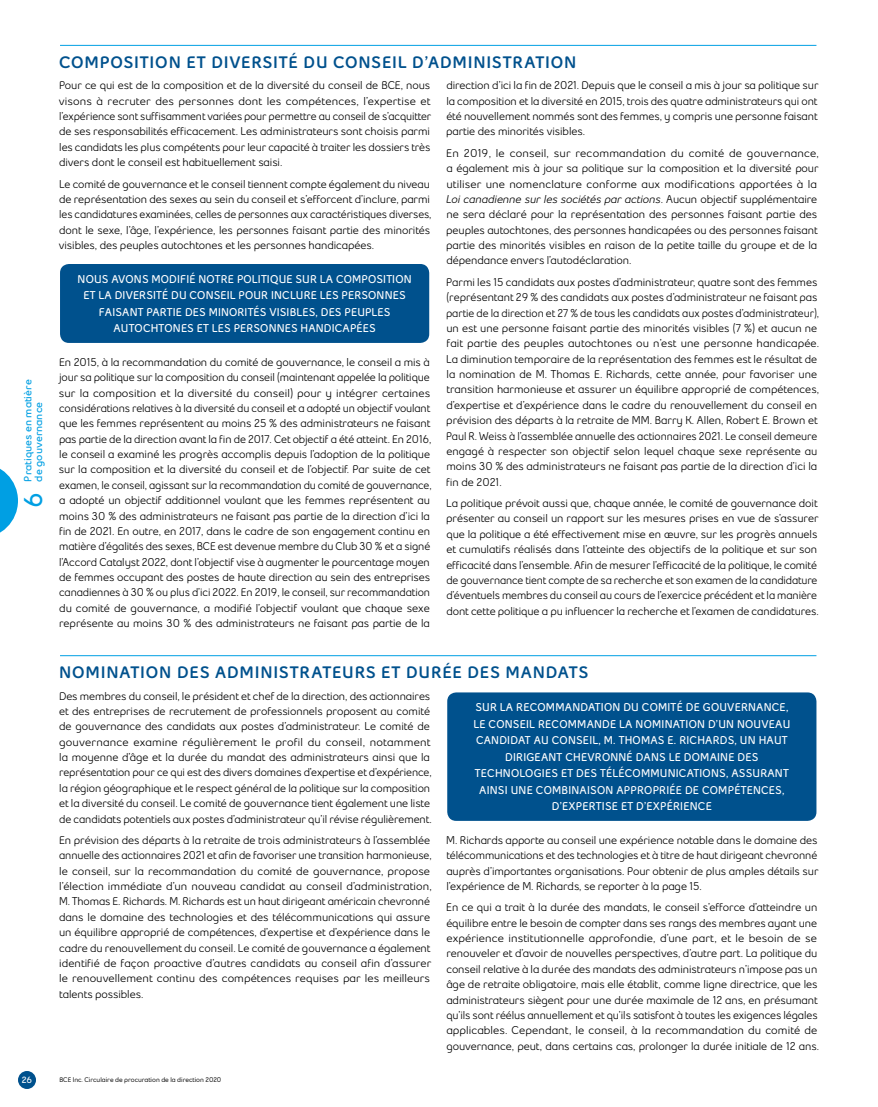
<style>
.page{position:relative;width:878px;height:1107px;background:#fff}
.page>*{position:absolute;margin:0;border:0;box-sizing:border-box;transform-origin:0 0}
.onglet_numero{font:700 25.5px "Bell Slim OT2019";color:#009fe3}
.t1{font:900 16.5px "Bell Slim OT2019";letter-spacing:.05em;color:#00518d}
.tx{font:11.25px/15.3px "Bell Slim OT2019";letter-spacing:-.005em;color:#000}
.encadré_tx_boite{font:700 11.25px/16.5px "Bell Slim OT2019";letter-spacing:.02em;color:#fff;text-align:center}
.onglet_tx{font:700 10.5px "Bell Slim OT2019";color:#009fe3}
.t2{font:700 9px "Bell Slim OT2019";color:#fff}
.t3{font:600 6.75px "Bell Slim OT2019";letter-spacing:-.005em;color:#000}
.s1{font-style:italic}
</style>
<div class="page">
<hr style="left:60px;top:45px;width:756px;height:1px;background:#009fe3">
<div style="left:60px;top:264px;width:369px;height:79px;background:#00518d;border-radius:9px"></div>
<hr style="left:60px;top:655px;width:756px;height:1px;background:#009fe3">
<div style="left:447px;top:692px;width:369px;height:129px;background:#00518d;border-radius:9px"></div>
<svg style="left:0;top:468px;width:18px;height:65px"></svg>
<div style="left:18px;top:1071px;width:18px;height:18px;background:#00518d;border-radius:50%"></div>
<p class="onglet_tx" style="left:21px;top:482px;width:104px;rotate:-90deg">Pratiques en matière</p>
<p class="onglet_tx" style="left:32px;top:482px;width:81px;rotate:-90deg">de gouvernance</p>
<p class="onglet_numero" style="left:17px;top:508px;width:17px;rotate:-90deg">6</p>
<p class="t1" style="left:59px;top:53px;width:519px">COMPOSITION ET DIVERSITÉ DU CONSEIL D’ADMINISTRATION</p>
<p class="tx" style="left:59px;top:78px;width:374px;text-align:justify">Pour ce qui est de la composition et de la diversité du conseil de BCE, nous visons à recruter des personnes dont les compétences, l’expertise et l’expérience sont suffisamment variées pour permettre au conseil de s’acquitter de ses responsabilités efficacement. Les administrateurs sont choisis parmi les candidats les plus compétents pour leur capacité à traiter les dossiers très divers dont le conseil est habituellement saisi.</p>
<p class="tx" style="left:59px;top:176px;width:374px">Le comité de gouvernance et le conseil tiennent compte également du niveau de représentation des sexes au sein du conseil et s’efforcent d’inclure, parmi les candidatures examinées, celles de personnes aux caractéristiques diverses, dont le sexe, l’âge, l’expérience, les personnes faisant partie des minorités visibles, des peuples autochtones et les personnes handicapées.</p>
<p class="encadré_tx_boite" style="left:78px;top:271px;width:335px">NOUS AVONS MODIFIÉ NOTRE POLITIQUE SUR LA COMPOSITION ET LA DIVERSITÉ DU CONSEIL POUR INCLURE LES PERSONNES FAISANT PARTIE DES MINORITÉS VISIBLES, DES PEUPLES AUTOCHTONES ET LES PERSONNES HANDICAPÉES</p>
<p class="tx" style="left:59px;top:354px;width:374px">En 2015, à la recommandation du comité de gouvernance, le conseil a mis à jour sa politique sur la composition du conseil (maintenant appelée la politique sur la composition et la diversité du conseil) pour y intégrer certaines considérations relatives à la diversité du conseil et a adopté un objectif voulant que les femmes représentent au moins 25 % des administrateurs ne faisant pas partie de la direction avant la fin de 2017. Cet objectif a été atteint. En 2016, le conseil a examiné les progrès accomplis depuis l’adoption de la politique sur la composition et la diversité du conseil et de l’objectif. Par suite de cet examen, le conseil, agissant sur la recommandation du comité de gouvernance, a adopté un objectif additionnel voulant que les femmes représentent au moins 30 % des administrateurs ne faisant pas partie de la direction d’ici la fin de 2021. En outre, en 2017, dans le cadre de son engagement continu en matière d’égalités des sexes, BCE est devenue membre du Club 30 % et a signé l’Accord Catalyst 2022, dont l’objectif vise à augmenter le pourcentage moyen de femmes occupant des postes de haute direction au sein des entreprises canadiennes à 30 % ou plus d’ici 2022. En 2019, le conseil, sur recommandation du comité de gouvernance, a modifié l’objectif voulant que chaque sexe représente au moins 30 % des administrateurs ne faisant pas partie de la</p>
<p class="tx" style="left:446px;top:78px;width:374px;text-align:justify">direction d’ici la fin de 2021. Depuis que le conseil a mis à jour sa politique sur la composition et la diversité en 2015, trois des quatre administrateurs qui ont été nouvellement nommés sont des femmes, y compris une personne faisant partie des minorités visibles.</p>
<p class="tx" style="left:446px;top:145px;width:374px">En 2019, le conseil, sur recommandation du comité de gouvernance, a également mis à jour sa politique sur la composition et la diversité pour utiliser une nomenclature conforme aux modifications apportées à la <span class="s1">Loi canadienne sur les sociétés par actions</span>. Aucun objectif supplémentaire ne sera déclaré pour la représentation des personnes faisant partie des peuples autochtones, des personnes handicapées ou des personnes faisant partie des minorités visibles en raison de la petite taille du groupe et de la dépendance envers l’autodéclaration.</p>
<p class="tx" style="left:446px;top:274px;width:374px">Parmi les 15 candidats aux postes d’administrateur, quatre sont des femmes (représentant 29 % des candidats aux postes d’administrateur ne faisant pas partie de la direction et 27 % de tous les candidats aux postes d’administrateur), un est une personne faisant partie des minorités visibles (7 %) et aucun ne fait partie des peuples autochtones ou n’est une personne handicapée.<br>La diminution temporaire de la représentation des femmes est le résultat de la nomination de M. Thomas E. Richards, cette année, pour favoriser une transition harmonieuse et assurer un équilibre approprié de compétences, d’expertise et d’expérience dans le cadre du renouvellement du conseil en prévision des départs à la retraite de MM. Barry K. Allen, Robert E. Brown et Paul R. Weiss à l’assemblée annuelle des actionnaires 2021. Le conseil demeure engagé à respecter son objectif selon lequel chaque sexe représente au moins 30 % des administrateurs ne faisant pas partie de la direction d’ici la fin de 2021.</p>
<p class="tx" style="left:446px;top:495px;width:374px">La politique prévoit aussi que, chaque année, le comité de gouvernance doit présenter au conseil un rapport sur les mesures prises en vue de s’assurer que la politique a été effectivement mise en œuvre, sur les progrès annuels et cumulatifs réalisés dans l’atteinte des objectifs de la politique et sur son efficacité dans l’ensemble. Afin de mesurer l’efficacité de la politique, le comité de gouvernance tient compte de sa recherche et son examen de la candidature d’éventuels membres du conseil au cours de l’exercice précédent et la manière dont cette politique a pu influencer la recherche et l’examen de candidatures.</p>
<p class="t1" style="left:59px;top:663px;width:530px">NOMINATION DES ADMINISTRATEURS ET DURÉE DES MANDATS</p>
<p class="tx" style="left:59px;top:688px;width:374px">Des membres du conseil, le président et chef de la direction, des actionnaires et des entreprises de recrutement de professionnels proposent au comité de gouvernance des candidats aux postes d’administrateur. Le comité de gouvernance examine régulièrement le profil du conseil, notamment la moyenne d’âge et la durée du mandat des administrateurs ainsi que la représentation pour ce qui est des divers domaines d’expertise et d’expérience, la région géographique et le respect général de la politique sur la composition et la diversité du conseil. Le comité de gouvernance tient également une liste de candidats potentiels aux postes d’administrateur qu’il révise régulièrement.</p>
<p class="tx" style="left:59px;top:832px;width:374px">En prévision des départs à la retraite de trois administrateurs à l’assemblée annuelle des actionnaires 2021 et afin de favoriser une transition harmonieuse, le conseil, sur la recommandation du comité de gouvernance, propose l’élection immédiate d’un nouveau candidat au conseil d’administration, M. Thomas E. Richards. M. Richards est un haut dirigeant américain chevronné dans le domaine des technologies et des télécommunications qui assure un équilibre approprié de compétences, d’expertise et d’expérience dans le cadre du renouvellement du conseil. Le comité de gouvernance a également identifié de façon proactive d’autres candidats au conseil afin d’assurer le renouvellement continu des compétences requises par les meilleurs talents possibles.</p>
<p class="encadré_tx_boite" style="left:473px;top:699px;width:318px">SUR LA RECOMMANDATION DU COMITÉ DE GOUVERNANCE, LE CONSEIL RECOMMANDE LA NOMINATION D’UN NOUVEAU CANDIDAT AU CONSEIL, M. THOMAS E. RICHARDS, UN HAUT DIRIGEANT CHEVRONNÉ DANS LE DOMAINE DES TECHNOLOGIES ET DES TÉLÉCOMMUNICATIONS, ASSURANT AINSI UNE COMBINAISON APPROPRIÉE DE COMPÉTENCES, D’EXPERTISE ET D’EXPÉRIENCE</p>
<p class="tx" style="left:446px;top:832px;width:374px;text-align:justify">M. Richards apporte au conseil une expérience notable dans le domaine des télécommunications et des technologies et à titre de haut dirigeant chevronné auprès d’importantes organisations. Pour obtenir de plus amples détails sur l’expérience de M. Richards, se reporter à la page 15.</p>
<p class="tx" style="left:446px;top:900px;width:374px">En ce qui a trait à la durée des mandats, le conseil s’efforce d’atteindre un équilibre entre le besoin de compter dans ses rangs des membres ayant une expérience institutionnelle approfondie, d’une part, et le besoin de se renouveler et d’avoir de nouvelles perspectives, d’autre part. La politique du conseil relative à la durée des mandats des administrateurs n’impose pas un âge de retraite obligatoire, mais elle établit, comme ligne directrice, que les administrateurs siègent pour une durée maximale de 12 ans, en présumant qu’ils sont réélus annuellement et qu’ils satisfont à toutes les exigences légales applicables. Cependant, le conseil, à la recommandation du comité de gouvernance, peut, dans certains cas, prolonger la durée initiale de 12 ans.</p>
<p class="t2" style="left:22px;top:1074px;width:12px">26</p>
<p class="t3" style="left:59px;top:1076px;width:163px">BCE Inc. Circulaire de procuration de la direction 2020</p>
</div>
